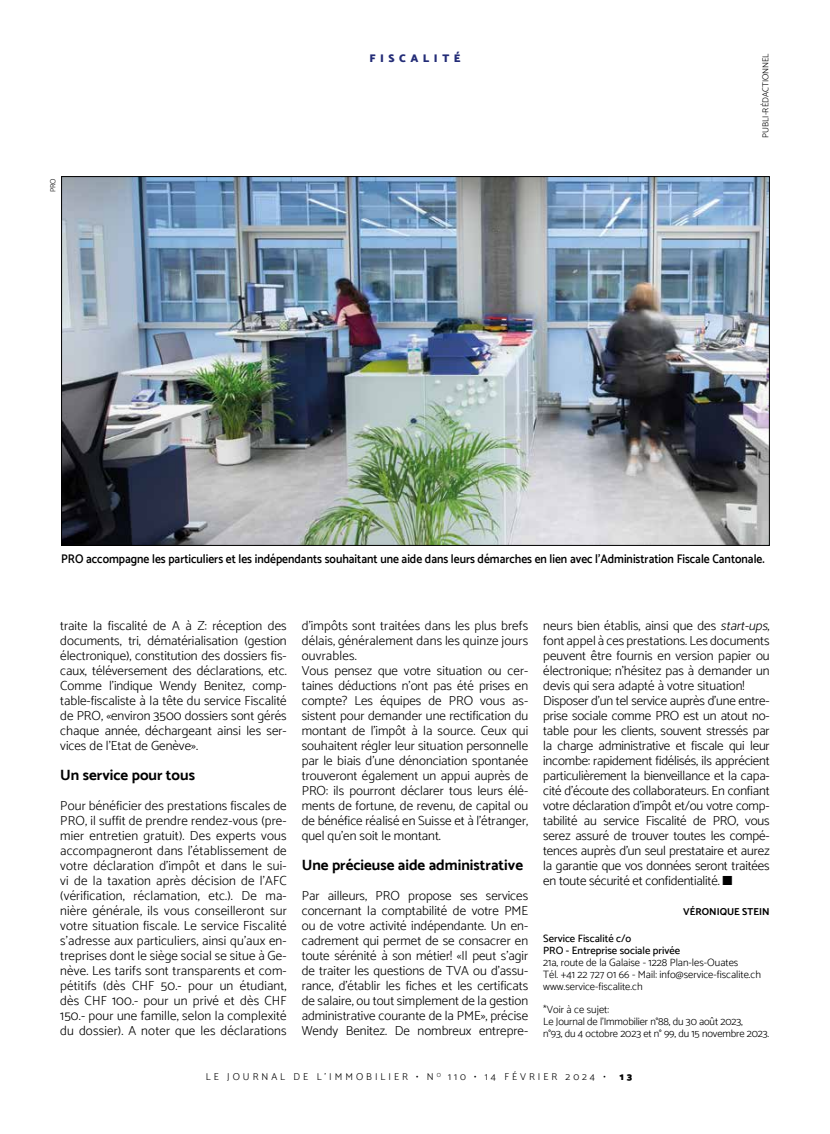
<style>
.page{position:relative;width:830px;height:1134px;background:#fff}
.page>*{position:absolute;margin:0;border:0;box-sizing:border-box;transform-origin:0 0}
.t1{font:700 15px "Catamaran";color:#000}
.t2{font:300 13.12px/15px "Catamaran";color:#000;text-align:justify}
.t3{font:600 12.5px "Catamaran";color:#000;scale:.92 1}
.t4{font:900 11.25px "Catamaran";letter-spacing:.4em;color:#232c77}
.t5{font:300 10.62px/11.9px "Catamaran";color:#000}
.t6{font:500 10.62px/11.9px "Catamaran";color:#000}
.t7{font:300 10px "Catamaran";letter-spacing:.3em;color:#000}
.t8{font:700 10px "Catamaran";color:#000}
.t9{font:900 10px "Catamaran";color:#000}
.t10{font:300 8.75px "Catamaran";color:#000}
.t11{font:300 7.5px "Catamaran";color:#000}
.s1{font-style:italic}
</style>
<div class="page">
<img style="left:63px;top:178px;width:704px;height:366px">
<p class="t11" style="left:48px;top:192px;width:16px;rotate:-90deg">PRO</p>
<p class="t4" style="left:369px;top:51px;width:93px">FISCALITÉ</p>
<p class="t10" style="left:760px;top:138px;width:86px;rotate:-90deg">PUBLI-RÉDACTIONNEL</p>
<p class="t3" style="left:61px;top:551px;width:765px">PRO accompagne les particuliers et les indépendants souhaitant une aide dans leurs démarches en lien avec l’Administration Fiscale Cantonale.</p>
<p class="t2" style="left:60px;top:618px;width:228px">traite la fiscalité de A à Z: réception des documents, tri, dématérialisation (gestion électronique), constitution des dossiers fis&shy;caux, téléversement des déclarations, etc.<br>Comme l’indique Wendy Benitez, comp&shy;table-fiscaliste à la tête du service Fiscalité de PRO, «environ 3500 dossiers sont gérés chaque année, déchargeant ainsi les ser&shy;vices de l’Etat de Genève».</p>
<p class="t1" style="left:60px;top:766px;width:136px">Un service pour tous</p>
<p class="t2" style="left:60px;top:798px;width:228px">Pour bénéficier des prestations fiscales de PRO, il suffit de prendre rendez-vous (pre&shy;mier entretien gratuit). Des experts vous accompagneront dans l’établissement de votre déclaration d’impôt et dans le sui&shy;vi de la taxation après décision de l’AFC (vérification, réclamation, etc.). De ma&shy;nière générale, ils vous conseilleront sur votre situation fiscale. Le service Fiscalité s’adresse aux particuliers, ainsi qu’aux en&shy;treprises dont le siège social se situe à Ge&shy;nève. Les tarifs sont transparents et com&shy;pétitifs (dès CHF 50.- pour un étudiant, dès CHF 100.- pour un privé et dès CHF 150.- pour une famille, selon la complexité du dossier). A noter que les déclarations</p>
<p class="t2" style="left:301px;top:618px;width:228px;text-align:left">d’impôts sont traitées dans les plus brefs délais, généralement dans les quinze jours ouvrables.<br>Vous pensez que votre situation ou cer&shy;taines déductions n’ont pas été prises en compte? Les équipes de PRO vous as&shy;sistent pour demander une rectification du montant de l’impôt à la source. Ceux qui souhaitent régler leur situation personnelle par le biais d’une dénonciation spontanée trouveront également un appui auprès de PRO: ils pourront déclarer tous leurs élé&shy;ments de fortune, de revenu, de capital ou de bénéfice réalisé en Suisse et à l’étranger, quel qu’en soit le montant.</p>
<p class="t1" style="left:301px;top:856px;width:223px">Une précieuse aide administrative</p>
<p class="t2" style="left:301px;top:888px;width:228px">Par ailleurs, PRO propose ses services concernant la comptabilité de votre PME ou de votre activité indépendante. Un en&shy;cadrement qui permet de se consacrer en toute sérénité à son métier! «Il peut s’agir de traiter les questions de TVA ou d’assu&shy;rance, d’établir les fiches et les certificats de salaire, ou tout simplement de la gestion administrative courante de la PME», précise Wendy Benitez. De nombreux entrepre-</p>
<p class="t2" style="left:543px;top:618px;width:230px;text-align:left">neurs bien établis, ainsi que des <span class="s1">start-ups</span>, font appel à ces prestations. Les documents peuvent être fournis en version papier ou électronique; n’hésitez pas à demander un devis qui sera adapté à votre situation!<br>Disposer d’un tel service auprès d’une entre&shy;prise sociale comme PRO est un atout no&shy;table pour les clients, souvent stressés par la charge administrative et fiscale qui leur incombe: rapidement fidélisés, ils apprécient particulièrement la bienveillance et la capa&shy;cité d’écoute des collaborateurs. En confiant votre déclaration d’impôt et/ou votre comp&shy;tabilité au service Fiscalité de PRO, vous serez assuré de trouver toutes les compé&shy;tences auprès d’un seul prestataire et aurez la garantie que vos données seront traitées en toute sécurité et confidentialité. ■</p>
<p class="t8" style="left:682px;top:906px;width:88px">VÉRONIQUE STEIN</p>
<p class="t6" style="left:543px;top:932px;width:138px">Service Fiscalité c/o<br>PRO - Entreprise sociale privée</p>
<p class="t5" style="left:543px;top:956px;width:219px">21a, route de la Galaise - 1228 Plan-les-Ouates<br>Tél. +41 22 727 01 66 - Mail: info@service-fiscalite.ch www.service-fiscalite.ch</p>
<p class="t5" style="left:543px;top:1004px;width:227px">*Voir à ce sujet:<br>Le Journal de l’Immobilier n°88, du 30 août 2023,<br>n°93, du 4 octobre 2023 et n° 99, du 15 novembre 2023.</p>
<p class="t7" style="left:206px;top:1071px;width:401px">LE JOURNAL DE L’IMMOBILIER • N <sup>O</sup> 110 • 14 FÉVRIER 2024 •</p>
<p class="t9" style="left:619px;top:1071px;width:14px">1 3</p>
</div>
